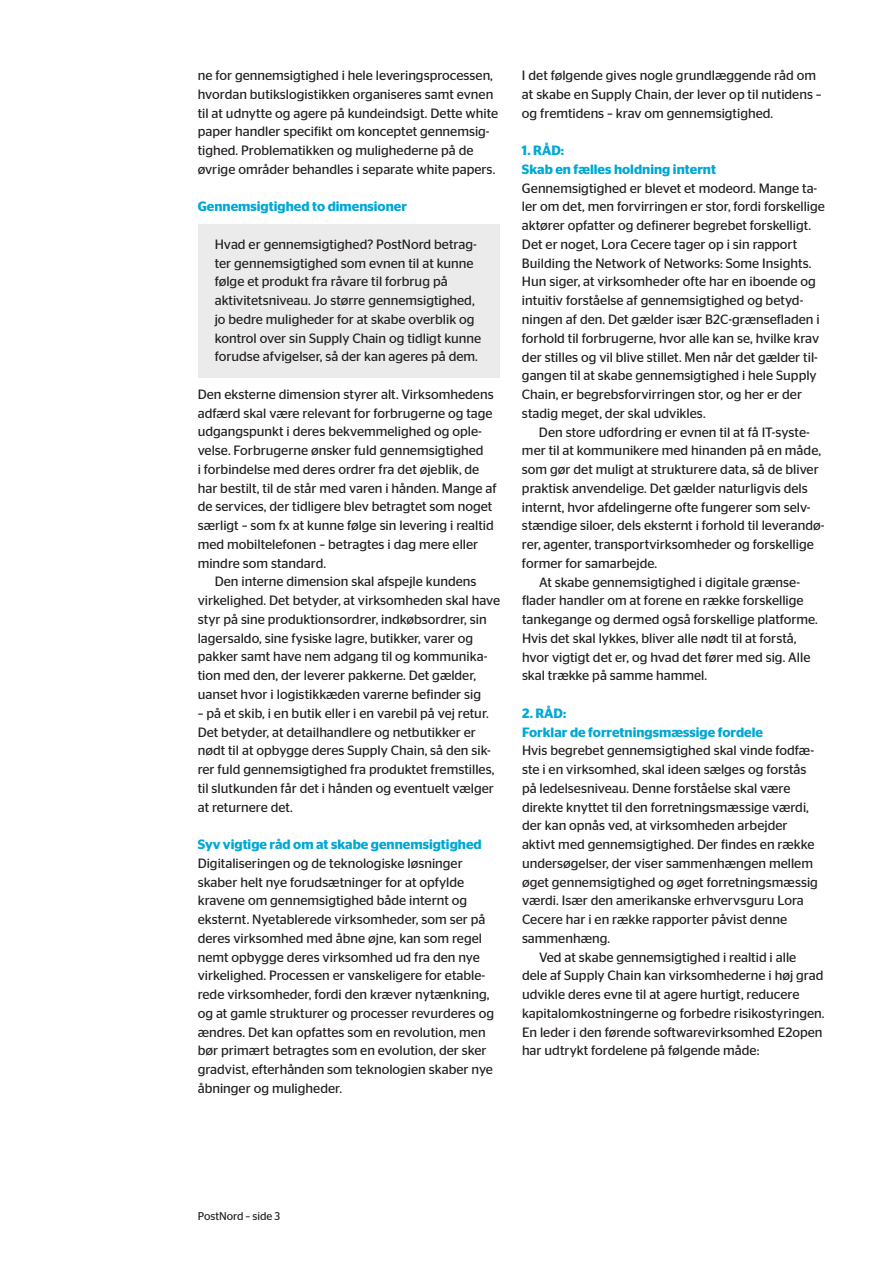
<style>
.page{position:relative;width:893px;height:1263px;background:#fff}
.page>*{position:absolute;margin:0;border:0;box-sizing:border-box;transform-origin:0 0}
.t1{font:13.5px/18.8px "Stag Sans";color:#231f20}
.t2{font:600 13.5px/18.8px "Stag Sans";color:#00a8d4}
.t3{font:11.25px "Stag Sans";color:#231f20}
</style>
<div class="page">
<div style="left:198px;top:225px;width:301px;height:153px;background:#ebebec"></div>
<p class="t1" style="left:198px;top:66px;width:302px">ne for gennemsigtighed i hele leveringsprocessen, hvordan butikslogistikken organiseres samt evnen til at udnytte og agere på kundeindsigt. Dette white paper handler specifikt om konceptet gennemsig&shy;tighed. Problematikken og mulighederne på de øvrige områder behandles i separate white papers.</p>
<p class="t2" style="left:198px;top:197px;width:211px">Gennemsigtighed to dimensioner</p>
<p class="t1" style="left:215px;top:235px;width:268px">Hvad er gennemsigtighed? PostNord betrag&shy;ter gennemsigtighed som evnen til at kunne følge et produkt fra råvare til forbrug på aktivitetsniveau. Jo større gennemsigtighed, jo bedre muligheder for at skabe overblik og kontrol over sin Supply Chain og tidligt kunne forudse afvigelser, så der kan ageres på dem.</p>
<p class="t1" style="left:198px;top:385px;width:300px">Den eksterne dimension styrer alt. Virksomhedens adfærd skal være relevant for forbrugerne og tage udgangspunkt i deres bekvemmelighed og ople&shy;velse. Forbrugerne ønsker fuld gennemsigtighed<br>i forbindelse med deres ordrer fra det øjeblik, de har bestilt, til de står med varen i hånden. Mange af de services, der tidligere blev betragtet som noget særligt – som fx at kunne følge sin levering i realtid med mobiltelefonen – betragtes i dag mere eller mindre som standard.</p>
<p class="t1" style="left:198px;top:572px;width:304px;text-indent:17px">Den interne dimension skal afspejle kundens virkelighed. Det betyder, at virksomheden skal have styr på sine produktionsordrer, indkøbsordrer, sin lagersaldo, sine fysiske lagre, butikker, varer og pakker samt have nem adgang til og kommunika&shy;tion med den, der leverer pakkerne. Det gælder, uanset hvor i logistikkæden varerne befinder sig</p>
<p class="t1" style="left:198px;top:703px;width:298px">– på et skib, i en butik eller i en varebil på vej retur.<br>Det betyder, at detailhandlere og netbutikker er nødt til at opbygge deres Supply Chain, så den sik&shy;rer fuld gennemsigtighed fra produktet fremstilles, til slutkunden får det i hånden og eventuelt vælger at returnere det.</p>
<p class="t2" style="left:198px;top:835px;width:285px">Syv vigtige råd om at skabe gennemsigtighed</p>
<p class="t1" style="left:198px;top:853px;width:298px">Digitaliseringen og de teknologiske løsninger skaber helt nye forudsætninger for at opfylde kravene om gennemsigtighed både internt og eksternt. Nyetablerede virksomheder, som ser på deres virksomhed med åbne øjne, kan som regel nemt opbygge deres virksomhed ud fra den nye virkelighed. Processen er vanskeligere for etable&shy;rede virksomheder, fordi den kræver nytænkning, og at gamle strukturer og processer revurderes og ændres. Det kan opfattes som en revolution, men bør primært betragtes som en evolution, der sker gradvist, efterhånden som teknologien skaber nye åbninger og muligheder.</p>
<p class="t1" style="left:522px;top:66px;width:301px">I det følgende gives nogle grundlæggende råd om at skabe en Supply Chain, der lever op til nutidens – og fremtidens – krav om gennemsigtighed.</p>
<p class="t2" style="left:522px;top:141px;width:196px">1. RÅD:<br>Skab en fælles holdning internt</p>
<p class="t1" style="left:522px;top:179px;width:304px">Gennemsigtighed er blevet et modeord. Mange ta&shy;ler om det, men forvirringen er stor, fordi forskellige aktører opfatter og definerer begrebet forskelligt.<br>Det er noget, Lora Cecere tager op i sin rapport Building the Network of Networks: Some Insights.<br>Hun siger, at virksomheder ofte har en iboende og intuitiv forståelse af gennemsigtighed og betyd&shy;ningen af den. Det gælder især B2C-grænsefladen i forhold til forbrugerne, hvor alle kan se, hvilke krav der stilles og vil blive stillet. Men når det gælder til&shy;gangen til at skabe gennemsigtighed i hele Supply Chain, er begrebsforvirringen stor, og her er der stadig meget, der skal udvikles.</p>
<p class="t1" style="left:539px;top:422px;width:273px">Den store udfordring er evnen til at få IT-syste-</p>
<p class="t1" style="left:522px;top:441px;width:301px">mer til at kommunikere med hinanden på en måde,</p>
<p class="t1" style="left:522px;top:460px;width:298px">som gør det muligt at strukturere data, så de bliver</p>
<p class="t1" style="left:522px;top:479px;width:287px">praktisk anvendelige. Det gælder naturligvis dels</p>
<p class="t1" style="left:522px;top:497px;width:290px">internt, hvor afdelingerne ofte fungerer som selv-</p>
<p class="t1" style="left:522px;top:516px;width:304px">stændige siloer, dels eksternt i forhold til leverandø-</p>
<p class="t1" style="left:522px;top:535px;width:293px">rer, agenter, transportvirksomheder og forskellige</p>
<p class="t1" style="left:522px;top:554px;width:137px">former for samarbejde.</p>
<p class="t1" style="left:539px;top:572px;width:263px">At skabe gennemsigtighed i digitale grænse-</p>
<p class="t1" style="left:522px;top:591px;width:283px">flader handler om at forene en række forskellige</p>
<p class="t1" style="left:522px;top:610px;width:297px">tankegange og dermed også forskellige platforme.</p>
<p class="t1" style="left:522px;top:629px;width:276px">Hvis det skal lykkes, bliver alle nødt til at forstå,</p>
<p class="t1" style="left:522px;top:647px;width:290px">hvor vigtigt det er, og hvad det fører med sig. Alle</p>
<p class="t1" style="left:522px;top:666px;width:187px">skal trække på samme hammel.</p>
<p class="t2" style="left:522px;top:704px;width:243px">2. RÅD:<br>Forklar de forretningsmæssige fordele</p>
<p class="t1" style="left:522px;top:741px;width:294px">Hvis begrebet gennemsigtighed skal vinde fodfæ-</p>
<p class="t1" style="left:522px;top:760px;width:286px">ste i en virksomhed, skal ideen sælges og forstås</p>
<p class="t1" style="left:522px;top:779px;width:270px">på ledelsesniveau. Denne forståelse skal være</p>
<p class="t1" style="left:522px;top:797px;width:288px">direkte knyttet til den forretningsmæssige værdi,</p>
<p class="t1" style="left:522px;top:816px;width:267px">der kan opnås ved, at virksomheden arbejder</p>
<p class="t1" style="left:522px;top:835px;width:294px">aktivt med gennemsigtighed. Der findes en række</p>
<p class="t1" style="left:522px;top:854px;width:293px">undersøgelser, der viser sammenhængen mellem</p>
<p class="t1" style="left:522px;top:872px;width:297px">øget gennemsigtighed og øget forretningsmæssig</p>
<p class="t1" style="left:522px;top:891px;width:283px">værdi. Især den amerikanske erhvervsguru Lora</p>
<p class="t1" style="left:522px;top:910px;width:267px">Cecere har i en række rapporter påvist denne</p>
<p class="t1" style="left:522px;top:929px;width:90px">sammenhæng.</p>
<p class="t1" style="left:539px;top:947px;width:259px">Ved at skabe gennemsigtighed i realtid i alle</p>
<p class="t1" style="left:522px;top:966px;width:303px">dele af Supply Chain kan virksomhederne i høj grad</p>
<p class="t1" style="left:522px;top:985px;width:279px">udvikle deres evne til at agere hurtigt, reducere</p>
<p class="t1" style="left:522px;top:1004px;width:304px">kapitalomkostningerne og forbedre risikostyringen.</p>
<p class="t1" style="left:522px;top:1022px;width:302px">En leder i den førende softwarevirksomhed E2open</p>
<p class="t1" style="left:522px;top:1041px;width:239px">har udtrykt fordelene på følgende måde:</p>
<p class="t3" style="left:198px;top:1210px;width:84px">PostNord – side 3</p>
</div>
